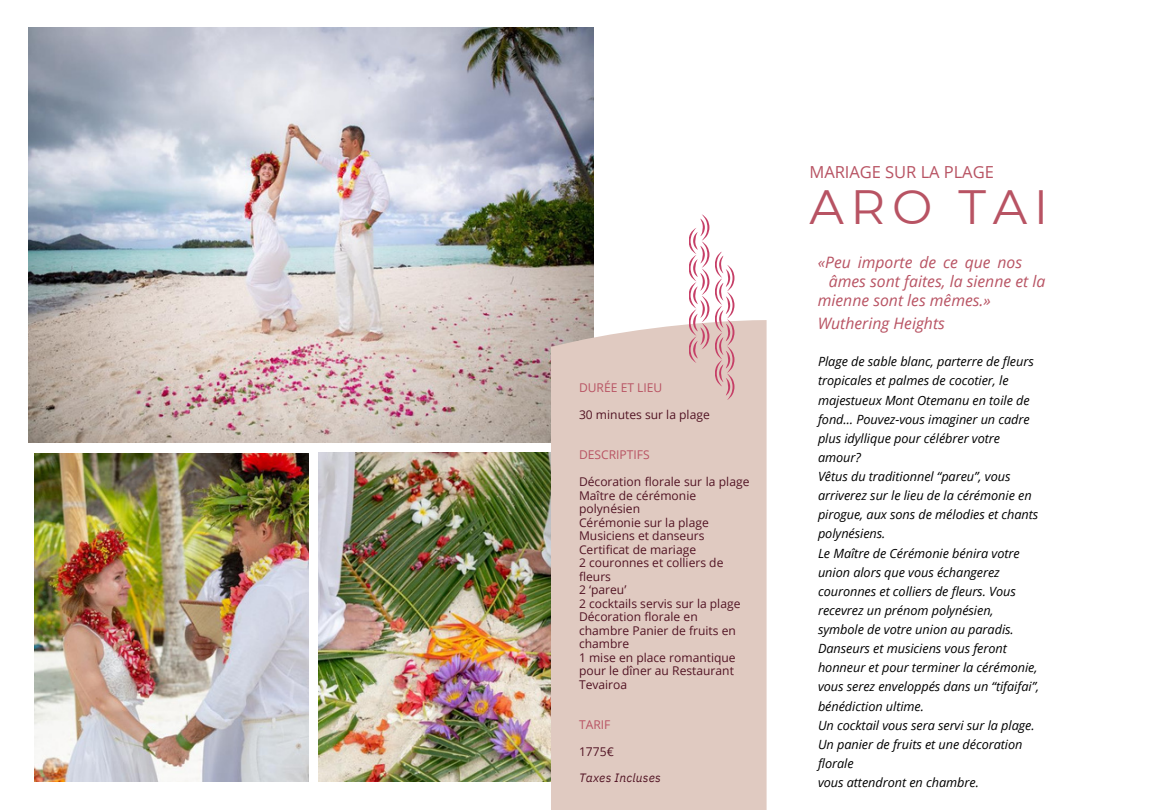
<style>
.page{position:relative;width:1170px;height:810px;background:#fff}
.page>*{position:absolute;margin:0;border:0;box-sizing:border-box;transform-origin:0 0}
.t1{font:48.15px "Montserrat";letter-spacing:.14em;color:#b85363}
.t2{font:16.5px "Open Sans";letter-spacing:-.005em;color:#b85363}
.t3{font:italic 15.75px "Open Sans";color:#b85363}
.t4{font:italic 12.75px/19.2px "Open Sans";letter-spacing:-.005em;color:#000}
.t5{font:12px/13.5px "Open Sans";color:#521424}
.t6{font:12px "Open Sans";color:#b85363}
.t7{font:italic 12px "IBM Plex Sans";letter-spacing:.015em;color:#521424}
</style>
<div class="page">
<img style="left:319px;top:452px;width:232px;height:330px">
<img style="left:28px;top:28px;width:566px;height:415px">
<div style="left:551px;top:320px;width:216px;height:490px;background:#e0cac1"></div>
<svg style="left:715px;top:251px;width:19px;height:149px"></svg>
<svg style="left:689px;top:214px;width:20px;height:149px"></svg>
<img style="left:34px;top:453px;width:275px;height:329px">
<p class="t6" style="left:579px;top:379px;width:85px">DURÉE ET LIEU</p>
<p class="t5" style="left:579px;top:408px;width:132px">30 minutes sur la plage</p>
<p class="t6" style="left:579px;top:447px;width:72px">DESCRIPTIFS</p>
<p class="t5" style="left:579px;top:475px;width:172px">Décoration florale sur la plage<br>Maître de cérémonie</p>
<p class="t5" style="left:579px;top:502px;width:63px">polynésien</p>
<p class="t5" style="left:579px;top:516px;width:131px">Cérémonie sur la plage<br>Musiciens et danseurs<br>Certificat de mariage</p>
<p class="t5" style="left:579px;top:556px;width:146px">2 couronnes et colliers de fleurs</p>
<p class="t5" style="left:579px;top:583px;width:49px">2 ‘pareu’</p>
<p class="t5" style="left:579px;top:597px;width:163px">2 cocktails servis sur la plage<br>Décoration florale en chambre Panier de fruits en chambre</p>
<p class="t5" style="left:579px;top:651px;width:158px">1 mise en place romantique pour le dîner au Restaurant<br>Tevairoa</p>
<p class="t6" style="left:579px;top:717px;width:33px">TARIF</p>
<p class="t5" style="left:579px;top:745px;width:36px">1775€</p>
<p class="t7" style="left:579px;top:770px;width:83px">Taxes Incluses</p>
<p class="t2" style="left:809px;top:160px;width:186px">MARIAGE SUR LA PLAGE</p>
<p class="t1" style="left:809px;top:178px;width:240px">ARO TAI</p>
<p class="t3" style="left:818px;top:251px;width:206px">«Peu importe de ce que nos</p>
<p class="t3" style="left:818px;top:290px;width:175px">mienne sont les mêmes.»</p>
<p class="t3" style="left:818px;top:312px;width:129px">Wuthering Heights</p>
<p class="t4" style="left:818px;top:352px;width:217px">Plage de sable blanc, parterre de fleurs tropicales et palmes de cocotier, le majestueux Mont Otemanu en toile de fond… Pouvez-vous imaginer un cadre plus idyllique pour célébrer votre</p>
<p class="t4" style="left:818px;top:447px;width:44px">amour?</p>
<p class="t4" style="left:818px;top:467px;width:222px">Vêtus du traditionnel “pareu”, vous arriverez sur le lieu de la cérémonie en pirogue, aux sons de mélodies et chants polynésiens.</p>
<p class="t4" style="left:818px;top:543px;width:203px">Le Maître de Cérémonie bénira votre union alors que vous échangerez couronnes et colliers de fleurs. Vous recevrez un prénom polynésien,</p>
<p class="t4" style="left:818px;top:620px;width:223px">symbole de votre union au paradis.<br>Danseurs et musiciens vous feront honneur et pour terminer la cérémonie, vous serez enveloppés dans un “tifaifai”, bénédiction ultime.</p>
<p class="t4" style="left:818px;top:715px;width:218px">Un cocktail vous sera servi sur la plage.<br>Un panier de fruits et une décoration florale</p>
<p class="t4" style="left:818px;top:773px;width:162px">vous attendront en chambre.</p>
<p class="t3" style="left:829px;top:270px;width:218px">âmes sont faites, la sienne et la</p>
</div>
